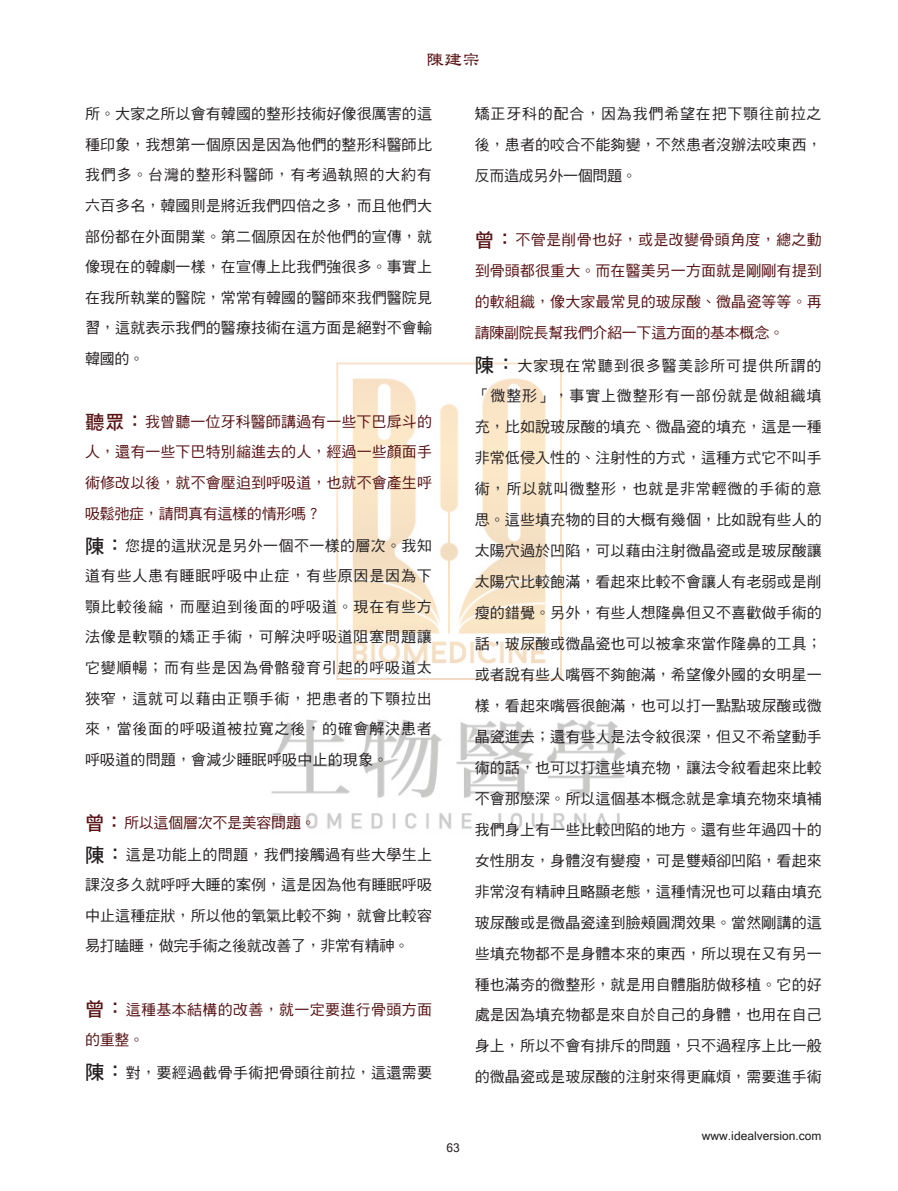
<style>
.page{position:relative;width:898px;height:1191px;background:#fff}
.page>*{position:absolute;margin:0;border:0;box-sizing:border-box;transform-origin:0 0}
.t1{font:18px "DF Li Shu W5 HKP BF";color:#571214}
.t2{font:15px/30.9px "DF Hei Std W5";letter-spacing:.005em;color:#231f20;text-align:justify}
.t3{font:15px/30.3px "DF Hei Std W5";letter-spacing:.005em;color:#571214;text-align:justify}
.t4{font:12px "Microsoft Sans Serif";color:#231f20}
.s1{font-family:"DF Hei Std W7";font-size:19.5px}
.s2{font-family:"DF Hei Std W7";font-size:19.5px;color:#571214}
.s3{color:#571214}
</style>
<div class="page">
<img style="left:271px;top:362px;width:356px;height:467px">
<p class="t1" style="left:426px;top:51px;width:55px">陳建宗</p>
<p class="t2" style="left:85px;top:98px;width:348px">所。大家之所以會有韓國的整形技術好像很厲害的這種印象，我想第一個原因是因為他們的整形科醫師比我們多。台灣的整形科醫師，有考過執照的大約有六百多名，韓國則是將近我們四倍之多，而且他們大部份都在外面開業。第二個原因在於他們的宣傳，就像現在的韓劇一樣，在宣傳上比我們強很多。事實上在我所執業的醫院，常常有韓國的醫師來我們醫院見習，這就表示我們的醫療技術在這方面是絕對不會輸韓國的。　</p>
<p class="t3" style="left:85px;top:407px;width:348px"><span class="s1">聽眾：</span>我曾聽一位牙科醫師講過有一些下巴戽斗的人，還有一些下巴特別縮進去的人，經過一些顏面手術修改以後，就不會壓迫到呼吸道，也就不會產生呼吸鬆弛症，請問真有這樣的情形嗎？</p>
<p class="t2" style="left:85px;top:530px;width:348px;line-height:30.5px"><span class="s1">陳：</span>您提的這狀況是另外一個不一樣的層次。我知道有些人患有睡眠呼吸中止症，有些原因是因為下顎比較後縮，而壓迫到後面的呼吸道。現在有些方法像是軟顎的矯正手術，可解決呼吸道阻塞問題讓它變順暢；而有些是因為骨骼發育引起的呼吸道太狹窄，這就可以藉由正顎手術，把患者的下顎拉出來，當後面的呼吸道被拉寬之後，的確會解決患者呼吸道的問題，會減少睡眠呼吸中止的現象。</p>
<p class="t2" style="left:85px;top:806px;width:348px;line-height:32.1px"><span class="s2">曾：</span><span class="s3">所以這個層次不是美容問題。<br></span><span class="s1">陳：</span>這是功能上的問題，我們接觸過有些大學生上</p>
<p class="t2" style="left:85px;top:869px;width:348px">課沒多久就呼呼大睡的案例，這是因為他有睡眠呼吸中止這種症狀，所以他的氧氣比較不夠，就會比較容易打瞌睡，做完手術之後就改善了，非常有精神。</p>
<p class="t3" style="left:85px;top:994px;width:348px;line-height:29.8px"><span class="s1">曾：</span>這種基本結構的改善，就一定要進行骨頭方面的重整。</p>
<p class="t2" style="left:85px;top:1056px;width:348px"><span class="s1">陳：</span>對，要經過截骨手術把骨頭往前拉，這還需要</p>
<p class="t2" style="left:474px;top:98px;width:348px">矯正牙科的配合，因為我們希望在把下顎往前拉之後，患者的咬合不能夠變，不然患者沒辦法咬東西，反而造成另外一個問題。</p>
<p class="t3" style="left:474px;top:224px;width:348px;line-height:30.8px"><span class="s1">曾：</span>不管是削骨也好，或是改變骨頭角度，總之動到骨頭都很重大。而在醫美另一方面就是剛剛有提到的軟組織，像大家最常見的玻尿酸、微晶瓷等等。再請陳副院長幫我們介紹一下這方面的基本概念。</p>
<p class="t2" style="left:474px;top:350px;width:348px"><span class="s1">陳：</span>大家現在常聽到很多醫美診所可提供所謂的「微整形」，事實上微整形有一部份就是做組織填充，比如說玻尿酸的填充、微晶瓷的填充，這是一種非常低侵入性的、注射性的方式，這種方式它不叫手術，所以就叫微整形，也就是非常輕微的手術的意思。這些填充物的目的大概有幾個，比如說有些人的太陽穴過於凹陷，可以藉由注射微晶瓷或是玻尿酸讓太陽穴比較飽滿，看起來比較不會讓人有老弱或是削瘦的錯覺。另外，有些人想隆鼻但又不喜歡做手術的話，玻尿酸或微晶瓷也可以被拿來當作隆鼻的工具；或者說有些人嘴唇不夠飽滿，希望像外國的女明星一樣，看起來嘴唇很飽滿，也可以打一點點玻尿酸或微晶瓷進去；還有些人是法令紋很深，但又不希望動手術的話，也可以打這些填充物，讓法令紋看起來比較不會那麼深。所以這個基本概念就是拿填充物來填補我們身上有一些比較凹陷的地方。還有些年過四十的女性朋友，身體沒有變瘦，可是雙頰卻凹陷，看起來非常沒有精神且略顯老態，這種情況也可以藉由填充玻尿酸或是微晶瓷達到臉頰圓潤效果。當然剛講的這些填充物都不是身體本來的東西，所以現在又有另一種也滿夯的微整形，就是用自體脂肪做移植。它的好處是因為填充物都是來自於自己的身體，也用在自己身上，所以不會有排斥的問題，只不過程序上比一般的微晶瓷或是玻尿酸的注射來得更麻煩，需要進手術</p>
<p class="t4" style="left:446px;top:1140px;width:15px">63</p>
<p class="t4" style="left:701px;top:1127px;width:121px">www.idealversion.com</p>
</div>
